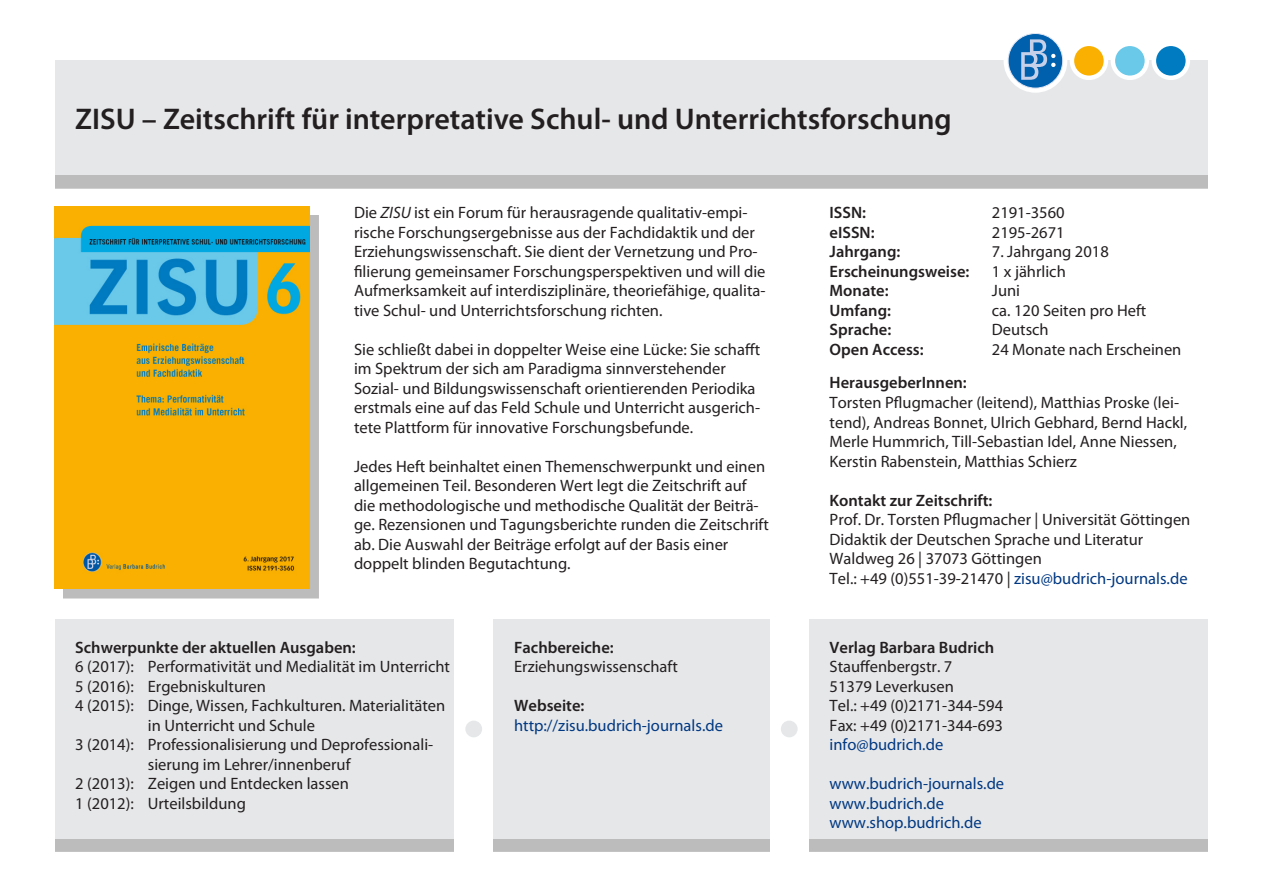
<style>
.page{position:relative;width:1263px;height:893px;background:#fff}
.page>*{position:absolute;margin:0;border:0;box-sizing:border-box;transform-origin:0 0}
.bibliografie{font:600 30px "Myriad Pro";color:#231f20}
.t1{font:16.5px/19.5px "Myriad Pro";color:#231f20}
.fließtext{font:600 16.5px "Myriad Pro";color:#231f20}
.t2{font:16.5px "Myriad Pro";color:#003882}
.s1{font-style:italic}
.s2{color:#003882}
</style>
<div class="page">
<div style="left:0;top:73px;width:1263px;height:115px;background:#bdbcbc"></div>
<div style="left:0;top:60px;width:1263px;height:115px;background:#e6e7e9"></div>
<svg style="left:1113px;top:44px;width:34px;height:34px"></svg>
<div style="left:1110px;top:42px;width:39px;height:38px;border:4px solid #fff;border-radius:50%"></div>
<svg style="left:1072px;top:44px;width:34px;height:34px"></svg>
<div style="left:1070px;top:42px;width:38px;height:38px;border:4px solid #fff;border-radius:50%"></div>
<div style="left:54px;top:632px;width:1155px;height:220px;background:#bdbcbc"></div>
<div style="left:54px;top:619px;width:1155px;height:220px;background:#e6e7e9"></div>
<svg style="left:1154px;top:44px;width:34px;height:34px"></svg>
<div style="left:1151px;top:42px;width:39px;height:38px;border:4px solid #fff;border-radius:50%"></div>
<div style="left:770px;top:589px;width:38px;height:304px;background:#fff"></div>
<div style="left:455px;top:589px;width:38px;height:304px;background:#fff"></div>
<div style="left:0;top:0;width:54px;height:893px;background:#fff"></div>
<div style="left:1003px;top:29px;width:64px;height:64px;background:#fff;border-radius:50%"></div>
<div style="left:1209px;top:0;width:54px;height:893px;background:#fff"></div>
<div style="left:1008px;top:33px;width:55px;height:55px;background:#0160ae;border-radius:50%"></div>
<div style="left:1008px;top:33px;width:55px;height:55px;border:1px solid #e0e6f3;border-radius:50%"></div>
<svg style="left:1021px;top:39px;width:34px;height:41px"></svg>
<div style="left:63px;top:215px;width:255px;height:383px;background:#231f20;opacity:.3"></div>
<img style="left:54px;top:206px;width:255px;height:383px">
<div style="left:465px;top:721px;width:17px;height:16px;background:#e6e7e9;border-radius:50%"></div>
<div style="left:781px;top:721px;width:17px;height:16px;background:#e6e7e9;border-radius:50%"></div>
<p class="bibliografie" style="left:75px;top:100px;width:878px">ZISU – Zeitschrift für interpretative Schul- und Unterrichtsforschung</p>
<p class="t1" style="left:354px;top:203px;width:413px">Die <span class="s1">ZISU</span> ist ein Forum für herausragende qualitativ-empi&shy;rische Forschungsergebnisse aus der Fachdidaktik und der Erziehungswissenschaft. Sie dient der Vernetzung und Pro&shy;filierung gemeinsamer Forschungsperspektiven und will die Aufmerksamkeit auf interdisziplinäre, theoriefähige, qualita&shy;tive Schul- und Unterrichtsforschung richten.</p>
<p class="t1" style="left:354px;top:339px;width:408px">Sie schließt dabei in doppelter Weise eine Lücke: Sie schafft im Spektrum der sich am Paradigma sinnverstehender Sozial- und Bildungswissenschaft orientierenden Periodika erstmals eine auf das Feld Schule und Unterricht ausgerich&shy;tete Plattform für innovative Forschungsbefunde.</p>
<p class="t1" style="left:354px;top:456px;width:416px">Jedes Heft beinhaltet einen Themenschwerpunkt und einen allgemeinen Teil. Besonderen Wert legt die Zeitschrift auf die methodologische und methodische Qualität der Beiträ&shy;ge. Rezensionen und Tagungsberichte runden die Zeitschrift ab. Die Auswahl der Beiträge erfolgt auf der Basis einer doppelt blinden Begutachtung.</p>
<p class="fließtext" style="left:75px;top:637px;width:282px">Schwerpunkte der aktuellen Ausgaben:</p>
<p class="t1" style="left:75px;top:657px;width:376px">6 (2017): Performativität und Medialität im Unterricht</p>
<p class="t1" style="left:75px;top:676px;width:192px">5 (2016): Ergebniskulturen</p>
<p class="t1" style="left:75px;top:696px;width:371px">4 (2015): Dinge, Wissen, Fachkulturen. Materialitäten</p>
<p class="t1" style="left:148px;top:715px;width:169px">in Unterricht und Schule</p>
<p class="t1" style="left:148px;top:735px;width:287px;text-indent:-73px">3 (2014): Professionalisierung und Deprofessionali&shy;sierung im Lehrer/innenberuf</p>
<p class="t1" style="left:75px;top:774px;width:275px">2 (2013): Zeigen und Entdecken lassen</p>
<p class="t1" style="left:75px;top:793px;width:172px">1 (2012): Urteilsbildung</p>
<p class="fließtext" style="left:514px;top:637px;width:101px">Fachbereiche:</p>
<p class="t1" style="left:514px;top:657px;width:165px">Erziehungswissenschaft</p>
<p class="fließtext" style="left:514px;top:695px;width:72px">Webseite:</p>
<p class="t2" style="left:514px;top:715px;width:210px">http://zisu.budrich-journals.de</p>
<p class="fließtext" style="left:830px;top:202px;width:38px">ISSN:</p>
<p class="fließtext" style="left:830px;top:222px;width:47px">eISSN:</p>
<p class="fließtext" style="left:830px;top:241px;width:72px">Jahrgang:</p>
<p class="fließtext" style="left:830px;top:261px;width:141px">Erscheinungsweise:</p>
<p class="fließtext" style="left:830px;top:280px;width:60px">Monate:</p>
<p class="fließtext" style="left:830px;top:300px;width:63px">Umfang:</p>
<p class="fließtext" style="left:830px;top:319px;width:63px">Sprache:</p>
<p class="fließtext" style="left:830px;top:339px;width:96px">Open Access:</p>
<p class="t1" style="left:992px;top:203px;width:74px">2191-3560</p>
<p class="t1" style="left:992px;top:222px;width:74px">2195-2671</p>
<p class="t1" style="left:992px;top:242px;width:118px">7. Jahrgang 2018</p>
<p class="t1" style="left:992px;top:261px;width:75px">1 x jährlich</p>
<p class="t1" style="left:992px;top:281px;width:30px">Juni</p>
<p class="t1" style="left:992px;top:300px;width:156px">ca. 120 Seiten pro Heft</p>
<p class="t1" style="left:992px;top:320px;width:58px">Deutsch</p>
<p class="t1" style="left:992px;top:339px;width:191px">24 Monate nach Erscheinen</p>
<p class="fließtext" style="left:830px;top:372px;width:139px">HerausgeberInnen:</p>
<p class="t1" style="left:830px;top:392px;width:359px">Torsten Pflugmacher (leitend), Matthias Proske (lei&shy;tend), Andreas Bonnet, Ulrich Gebhard, Bernd Hackl, Merle Hummrich, Till-Sebastian Idel, Anne Niessen, Kerstin Rabenstein, Matthias Schierz</p>
<p class="fließtext" style="left:830px;top:489px;width:164px">Kontakt zur Zeitschrift:</p>
<p class="t1" style="left:830px;top:509px;width:362px">Prof. Dr. Torsten Pflugmacher | Universität Göttingen</p>
<p class="t1" style="left:830px;top:529px;width:315px">Didaktik der Deutschen Sprache und Literatur</p>
<p class="t1" style="left:830px;top:548px;width:214px">Waldweg 26 | 37073 Göttingen</p>
<p class="t1" style="left:830px;top:568px;width:359px">Tel.: +49 (0)551-39-21470 | <span class="s2">zisu@budrich-journals.de</span></p>
<p class="fließtext" style="left:830px;top:637px;width:166px">Verlag Barbara Budrich</p>
<p class="t1" style="left:830px;top:657px;width:124px">Stauffenbergstr. 7</p>
<p class="t1" style="left:830px;top:676px;width:126px">51379 Leverkusen</p>
<p class="t1" style="left:830px;top:696px;width:175px">Tel.: +49 (0)2171-344-594</p>
<p class="t1" style="left:830px;top:715px;width:175px">Fax: +49 (0)2171-344-693</p>
<p class="t2" style="left:830px;top:734px;width:115px">info@budrich.de</p>
<p class="t2" style="left:830px;top:773px;width:176px">www.budrich-journals.de</p>
<p class="t2" style="left:830px;top:793px;width:116px">www.budrich.de</p>
<p class="t2" style="left:830px;top:812px;width:153px">www.shop.budrich.de</p>
</div>
